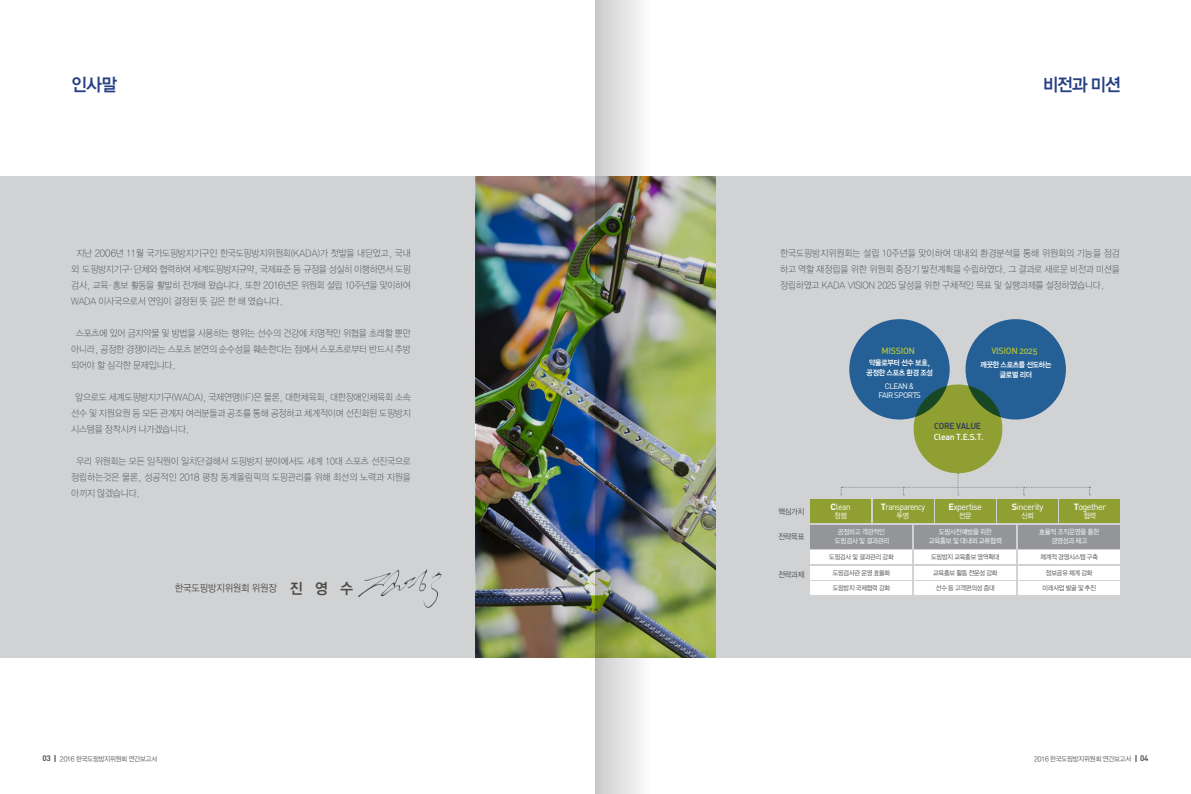
<style>
.page{position:relative;width:1191px;height:794px;background:#fff}
.page>*{position:absolute;margin:0;border:0;box-sizing:border-box;transform-origin:0 0}
.t1{font:18px "YGO145";letter-spacing:-.1em;color:#264084;scale:.93 1}
.t2{font:15px "YGO145";color:#4d4b45;scale:.93 1}
.t3{font:10px "YGO125";letter-spacing:-.08em;color:#4d4b45;scale:.9 1}
.t4{font:9.5px/16px "YGO115";letter-spacing:-.09em;color:#4b4c4d;text-align:justify;scale:.91 1}
.t5{font:9.5px/16px "YGO115";letter-spacing:-.07em;color:#4b4c4d;scale:.91 1}
.t6{font:9px "DIN Medium Alternate";letter-spacing:-.035em;color:#afc23d}
.t7{font:9px "DIN";letter-spacing:-.06em;color:#fff;scale:.9 1}
.t8{font:9px "DIN";letter-spacing:-.06em;color:#fff}
.t9{font:9px "DIN";letter-spacing:-.04em;color:#fff}
.t10{font:8.6px "DIN Medium Alternate";letter-spacing:-.035em;color:#fff}
.t11{font:8.6px "DIN Medium Alternate";letter-spacing:-.035em;color:#27355c}
.t12{font:8px "DIN";letter-spacing:-.065em;color:#fff}
.t13{font:8px "YGO125";letter-spacing:-.12em;color:#4b4c4d;scale:.91 1}
.t14{font:700 8px "DIN";color:#57585a}
.t15{font:7.7px "YGO145";letter-spacing:-.12em;color:#fff;scale:.91 1}
.t16{font:7.5px "YGO125";letter-spacing:-.1em;color:#fff;scale:.91 1}
.t17{font:7.2px "YGO125";letter-spacing:-.12em;color:#fff;scale:.9 1}
.t18{font:7px "YGO125";letter-spacing:-.11em;color:#57585a}
.t19{font:6.8px "YGO125";letter-spacing:-.12em;color:#4b4c4d;scale:.91 1}
.s1{font-weight:700}
</style>
<div class="page">
<div style="left:0;top:177px;width:1191px;height:481px;background:#d1d2d4"></div>
<svg style="left:54px;top:755px;width:2px;height:6px"></svg>
<div style="left:965px;top:319px;width:101px;height:100px;background:#245f95;border-radius:50%"></div>
<div style="left:849px;top:319px;width:100px;height:100px;background:#245f95;border-radius:50%"></div>
<svg style="left:913px;top:384px;width:89px;height:89px;background:#819532"></svg>
<svg style="left:840px;top:473px;width:250px;height:22px"></svg>
<img style="left:476px;top:177px;width:239px;height:481px">
<div style="left:873px;top:499px;width:60px;height:24px;background:#8f9f32"></div>
<div style="left:810px;top:499px;width:60px;height:24px;background:#8f9f32"></div>
<div style="left:935px;top:499px;width:60px;height:24px;background:#8f9f32"></div>
<div style="left:997px;top:499px;width:60px;height:24px;background:#8f9f32"></div>
<div style="left:1059px;top:499px;width:61px;height:24px;background:#8f9f32"></div>
<div style="left:810px;top:525px;width:102px;height:24px;background:#939598"></div>
<div style="left:810px;top:550px;width:102px;height:14px;background:#fff"></div>
<div style="left:810px;top:566px;width:102px;height:13px;background:#fff"></div>
<div style="left:810px;top:581px;width:102px;height:14px;background:#fff"></div>
<div style="left:914px;top:525px;width:102px;height:24px;background:#939598"></div>
<div style="left:914px;top:550px;width:102px;height:14px;background:#fff"></div>
<div style="left:914px;top:566px;width:102px;height:13px;background:#fff"></div>
<div style="left:914px;top:581px;width:102px;height:14px;background:#fff"></div>
<div style="left:1018px;top:525px;width:102px;height:24px;background:#939598"></div>
<div style="left:1018px;top:550px;width:102px;height:14px;background:#fff"></div>
<div style="left:1018px;top:566px;width:102px;height:13px;background:#fff"></div>
<div style="left:1018px;top:581px;width:102px;height:14px;background:#fff"></div>
<img style="left:595px;top:0;width:86px;height:794px">
<img style="left:358px;top:569px;width:83px;height:39px">
<p class="t1" style="left:71px;top:73px;width:52px">인사말</p>
<p class="t1" style="left:1042px;top:73px;width:86px">비전과 미션</p>
<p class="t4" style="left:71px;top:245px;width:375px;text-indent:5px">지난 2006년 11월 국가도핑방지기구인 한국도핑방지위원회(KADA)가 첫발을 내딛었고, 국내 외 도핑방지기구·단체와 협력하여 세계도핑방지규약, 국제표준 등 규정을 성실히 이행하면서 도핑 검사, 교육·홍보 활동을 활발히 전개해 왔습니다. 또한 2016년은 위원회 설립 10주년을 맞이하여 WADA 이사국으로서 연임이 결정된 뜻 깊은 한 해 였습니다.</p>
<p class="t4" style="left:71px;top:325px;width:375px;text-indent:5px">스포츠에 있어 금지약물 및 방법을 사용하는 행위는 선수의 건강에 치명적인 위협을 초래할 뿐만 아니라, 공정한 경쟁이라는 스포츠 본연의 순수성을 훼손한다는 점에서 스포츠로부터 반드시 추방 되어야 할 심각한 문제입니다.</p>
<p class="t4" style="left:71px;top:389px;width:375px;text-indent:4px">앞으로도 세계도핑방지기구(WADA), 국제연맹(IF)은 물론, 대한체육회, 대한장애인체육회 소속 선수 및 지원요원 등 모든 관계자 여러분들과 공조를 통해 공정하고 체계적이며 선진화된 도핑방지 시스템을 정착시켜 나가겠습니다.</p>
<p class="t4" style="left:71px;top:453px;width:375px;text-indent:5px">우리 위원회는 모든 임직원이 일치단결해서 도핑방지 분야에서도 세계 10대 스포츠 선진국으로 정립하는것은 물론, 성공적인 2018 평창 동계올림픽의 도핑관리를 위해 최선의 노력과 지원을 아끼지 않겠습니다.</p>
<p class="t3" style="left:175px;top:582px;width:115px">한국도핑방지위원회 위원장</p>
<p class="t2" style="left:289px;top:578px;width:71px">진영수</p>
<p class="t5" style="left:780px;top:245px;width:375px">한국도핑방지위원회는 설립 10주년을 맞이하여 대내외 환경분석을 통해 위원회의 기능을 점검 하고 역할 재정립을 위한 위원회 중장기 발전계획을 수립하였다. 그 결과로 새로운 비전과 미션을</p>
<p class="t4" style="left:780px;top:277px;width:358px">정립하였고 KADA VISION 2025 달성을 위한 구체적인 목표 및 실행과제를 설정하였습니다.</p>
<p class="t6" style="left:881px;top:345px;width:35px">MISSION</p>
<p class="t15" style="left:868px;top:358px;width:70px">약물로부터 선수 보호,</p>
<p class="t15" style="left:866px;top:368px;width:75px">공정한 스포츠 환경 조성</p>
<p class="t12" style="left:885px;top:381px;width:31px">CLEAN &amp;</p>
<p class="t12" style="left:878px;top:390px;width:44px">FAIR SPORTS</p>
<p class="t6" style="left:991px;top:345px;width:48px">VISION 2025</p>
<p class="t15" style="left:980px;top:360px;width:80px">깨끗한 스포츠를 선도하는</p>
<p class="t15" style="left:999px;top:370px;width:38px">글로벌 리더</p>
<p class="t11" style="left:934px;top:420px;width:49px">CORE VALUE</p>
<p class="t10" style="left:934px;top:431px;width:51px">Clean T.E.S.T.</p>
<p class="t13" style="left:778px;top:506px;width:31px">핵심가치</p>
<p class="t13" style="left:778px;top:532px;width:31px">전략목표</p>
<p class="t13" style="left:778px;top:569px;width:31px">전략과제</p>
<p class="t7" style="left:830px;top:501px;width:24px"><span class="s1">C</span>lean</p>
<p class="t16" style="left:834px;top:511px;width:16px">청렴</p>
<p class="t7" style="left:881px;top:501px;width:51px"><span class="s1">T</span>ransparency</p>
<p class="t16" style="left:896px;top:511px;width:16px">투명</p>
<p class="t8" style="left:948px;top:501px;width:35px"><span class="s1">E</span>xpertise</p>
<p class="t16" style="left:958px;top:511px;width:16px">전문</p>
<p class="t9" style="left:1011px;top:501px;width:33px"><span class="s1">S</span>incerity</p>
<p class="t16" style="left:1021px;top:511px;width:16px">신뢰</p>
<p class="t8" style="left:1073px;top:501px;width:34px"><span class="s1">T</span>ogether</p>
<p class="t16" style="left:1083px;top:511px;width:16px">협력</p>
<p class="t17" style="left:837px;top:527px;width:55px">공정하고 객관적인</p>
<p class="t17" style="left:834px;top:536px;width:63px">도핑검사 및 결과관리</p>
<p class="t17" style="left:938px;top:527px;width:61px">도핑사전예방을 위한</p>
<p class="t17" style="left:928px;top:536px;width:83px">교육홍보 및 대내외 교류협력</p>
<p class="t17" style="left:1038px;top:527px;width:69px">효율적 조직운영을 통한</p>
<p class="t17" style="left:1051px;top:536px;width:42px">경영성과 제고</p>
<p class="t19" style="left:829px;top:553px;width:73px">도핑검사 및 결과관리 강화</p>
<p class="t19" style="left:930px;top:553px;width:77px">도핑방지 교육홍보 영역확대</p>
<p class="t19" style="left:1040px;top:553px;width:65px">체계적 경영시스템 구축</p>
<p class="t19" style="left:832px;top:568px;width:65px">도핑검사관 운영 효율화</p>
<p class="t19" style="left:933px;top:568px;width:73px">교육홍보 활동 전문성 강화</p>
<p class="t19" style="left:1045px;top:568px;width:53px">정보공유 체계 강화</p>
<p class="t19" style="left:832px;top:583px;width:65px">도핑방지 국제협력 강화</p>
<p class="t19" style="left:935px;top:583px;width:67px">선수 등 고객편의성 증대</p>
<p class="t19" style="left:1042px;top:583px;width:61px">미래사업 발굴 및 추진</p>
<p class="t14" style="left:43px;top:753px;width:10px">03</p>
<p class="t18" style="left:60px;top:754px;width:99px">2016 한국도핑방지위원회 연간보고서</p>
<p class="t18" style="left:1033px;top:754px;width:99px">2016 한국도핑방지위원회 연간보고서</p>
<p class="t14" style="left:1140px;top:753px;width:10px">04</p>
</div>
